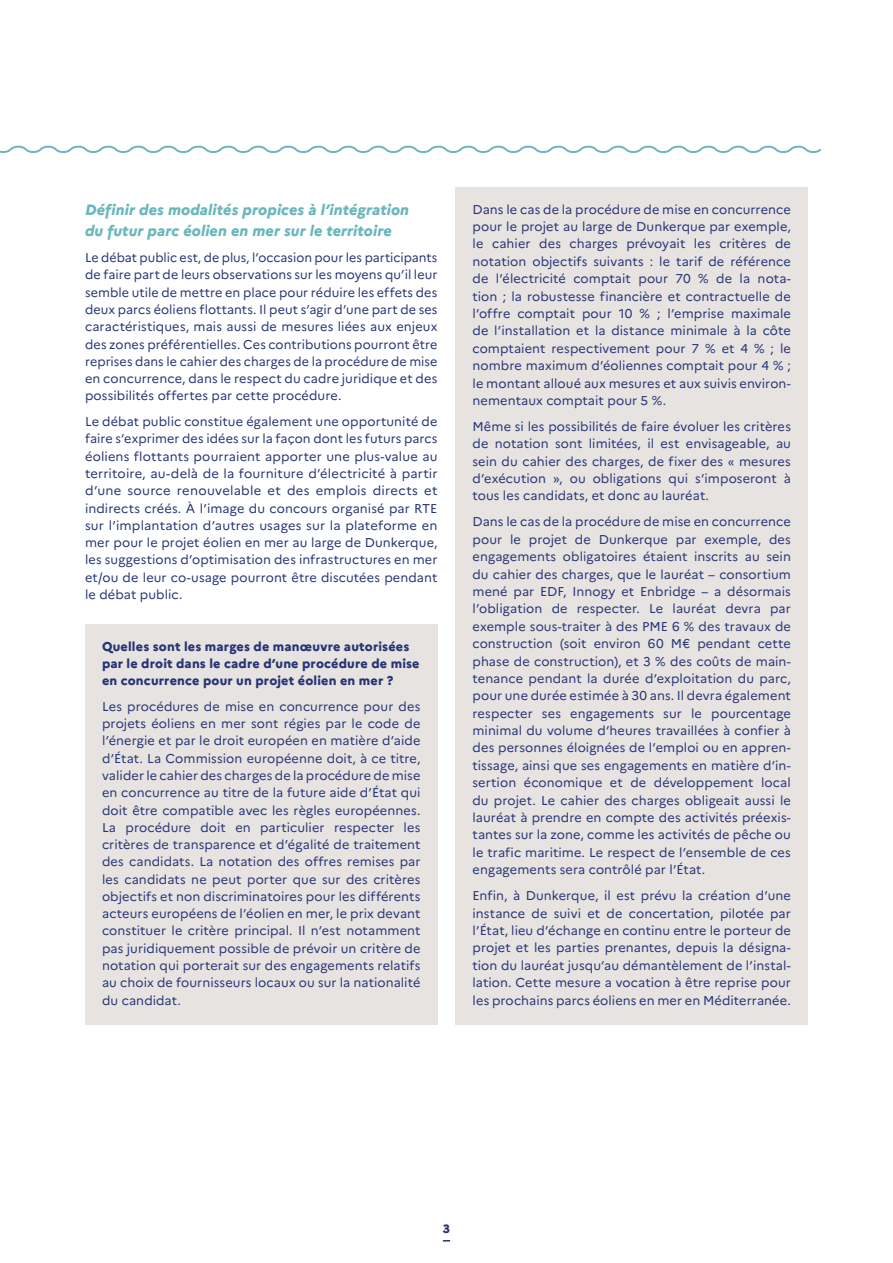
<style>
.page{position:relative;width:893px;height:1263px;background:#fff}
.page>*{position:absolute;margin:0;border:0;box-sizing:border-box;transform-origin:0 0}
.t1{font:italic 800 15px/21px "Marianne";letter-spacing:.005em;color:#6ab7bc}
.t2{font:12.75px/17.4px "Marianne";letter-spacing:.005em;color:#273475;text-align:justify}
.t3{font:800 12.75px/17.2px "Marianne";letter-spacing:.015em;color:#273475}
.t4{font:800 12px "Marianne";color:#273475}
</style>
<div class="page">
<svg style="left:0;top:145px;width:822px;height:8px"></svg>
<div style="left:85px;top:624px;width:352px;height:81px;background:#e6e3e1"></div>
<div style="left:85px;top:684px;width:352px;height:341px;background:#e6e3e1"></div>
<div style="left:455px;top:187px;width:353px;height:238px;background:#e6e3e1"></div>
<div style="left:455px;top:404px;width:353px;height:117px;background:#e6e3e1"></div>
<div style="left:455px;top:500px;width:353px;height:394px;background:#e6e3e1"></div>
<div style="left:455px;top:873px;width:353px;height:152px;background:#e6e3e1"></div>
<p class="t1" style="left:85px;top:199px;width:326px">Définir des modalités propices à l’intégration du futur parc éolien en mer sur le territoire</p>
<p class="t2" style="left:85px;top:249px;width:354px">Le débat public est, de plus, l’occasion pour les participants de faire part de leurs observations sur les moyens qu’il leur semble utile de mettre en place pour réduire les effets des deux parcs éoliens flottants. Il peut s’agir d’une part de ses caractéristiques, mais aussi de mesures liées aux enjeux des zones préférentielles. Ces contributions pourront être reprises dans le cahier des charges de la procédure de mise en concurrence, dans le respect du cadre juridique et des possibilités offertes par cette procédure.</p>
<p class="t2" style="left:85px;top:413px;width:354px">Le débat public constitue également une opportunité de faire s’exprimer des idées sur la façon dont les futurs parcs éoliens flottants pourraient apporter une plus-value au territoire, au-delà de la fourniture d’électricité à partir d’une source renouvelable et des emplois directs et indirects créés. À l’image du concours organisé par RTE sur l’implantation d’autres usages sur la plateforme en mer pour le projet éolien en mer au large de Dunkerque, les suggestions d’optimisation des infrastructures en mer et/ou de leur co-usage pourront être discutées pendant le débat public.</p>
<p class="t3" style="left:102px;top:637px;width:319px">Quelles sont les marges de manœuvre autorisées par le droit dans le cadre d’une procédure de mise en concurrence pour un projet éolien en mer ?</p>
<p class="t2" style="left:102px;top:698px;width:320px">Les procédures de mise en concurrence pour des projets éoliens en mer sont régies par le code de l’énergie et par le droit européen en matière d’aide d’État. La Commission européenne doit, à ce titre, valider le cahier des charges de la procédure de mise en concurrence au titre de la future aide d’État qui doit être compatible avec les règles européennes.<br>La procédure doit en particulier respecter les critères de transparence et d’égalité de traitement des candidats. La notation des offres remises par les candidats ne peut porter que sur des critères objectifs et non discriminatoires pour les différents acteurs européens de l’éolien en mer, le prix devant constituer le critère principal. Il n’est notamment pas juridiquement possible de prévoir un critère de notation qui porterait sur des engagements relatifs au choix de fournisseurs locaux ou sur la nationalité du candidat.</p>
<p class="t2" style="left:472px;top:200px;width:320px">Dans le cas de la procédure de mise en concurrence pour le projet au large de Dunkerque par exemple, le cahier des charges prévoyait les critères de notation objectifs suivants : le tarif de référence de l’électricité comptait pour 70 % de la nota&shy;tion ; la robustesse financière et contractuelle de l’offre comptait pour 10 % ; l’emprise maximale de l’installation et la distance minimale à la côte comptaient respectivement pour 7 % et 4 % ; le nombre maximum d’éoliennes comptait pour 4 % ; le montant alloué aux mesures et aux suivis environ&shy;nementaux comptait pour 5 %.</p>
<p class="t2" style="left:472px;top:418px;width:320px">Même si les possibilités de faire évoluer les critères de notation sont limitées, il est envisageable, au sein du cahier des charges, de fixer des « mesures d’exécution », ou obligations qui s’imposeront à tous les candidats, et donc au lauréat.</p>
<p class="t2" style="left:472px;top:513px;width:320px">Dans le cas de la procédure de mise en concurrence pour le projet de Dunkerque par exemple, des engagements obligatoires étaient inscrits au sein du cahier des charges, que le lauréat – consortium mené par EDF, Innogy et Enbridge – a désormais l’obligation de respecter. Le lauréat devra par exemple sous-traiter à des PME 6 % des travaux de construction (soit environ 60 M€ pendant cette phase de construction), et 3 % des coûts de main&shy;tenance pendant la durée d’exploitation du parc, pour une durée estimée à 30 ans. Il devra également respecter ses engagements sur le pourcentage minimal du volume d’heures travaillées à confier à des personnes éloignées de l’emploi ou en appren&shy;tissage, ainsi que ses engagements en matière d’in&shy;sertion économique et de développement local du projet. Le cahier des charges obligeait aussi le lauréat à prendre en compte des activités préexis&shy;tantes sur la zone, comme les activités de pêche ou le trafic maritime. Le respect de l’ensemble de ces engagements sera contrôlé par l’État.</p>
<p class="t2" style="left:472px;top:887px;width:320px">Enfin, à Dunkerque, il est prévu la création d’une instance de suivi et de concertation, pilotée par l’État, lieu d’échange en continu entre le porteur de projet et les parties prenantes, depuis la désigna&shy;tion du lauréat jusqu’au démantèlement de l’instal&shy;lation. Cette mesure a vocation à être reprise pour les prochains parcs éoliens en mer en Méditerranée.</p>
<p class="t4" style="left:443px;top:1221px;width:9px">3</p>
</div>
